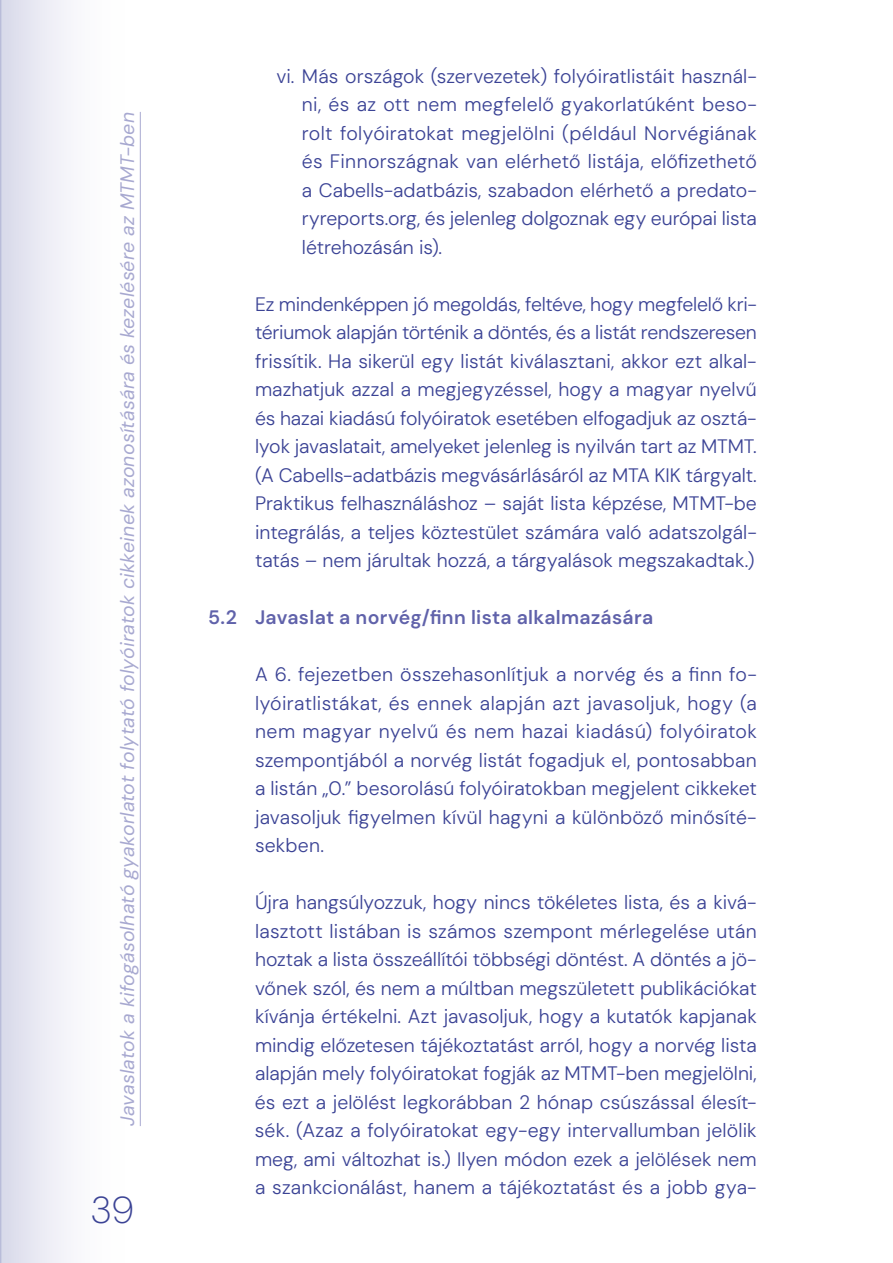
<style>
.page{position:relative;width:893px;height:1263px;background:#fff}
.page>*{position:absolute;margin:0;border:0;box-sizing:border-box;transform-origin:0 0}
.t1{font:200 37.5px "DM Sans 18 pt";color:#3b4395}
.t2{font:300 19.5px/28.5px "DM Sans 18 pt";letter-spacing:.005em;color:#3b4395;text-align:justify}
.t3{font:italic 19.5px "DM Sans 18 pt";letter-spacing:.01em;color:#6062aa}
.t4{font:600 19.5px "DM Sans 18 pt";letter-spacing:.015em;color:#6062aa}
</style>
<div class="page">
<div style="left:0;top:0;width:134px;height:1263px;background:linear-gradient(to right,#ddddec,#fff)"></div>
<svg style="left:0;top:0;width:1px;height:1263px"></svg>
<hr style="left:140px;top:112px;width:1px;height:1014px;background:#6062aa">
<p class="t3" style="left:115px;top:1126px;width:1016px;rotate:-90deg">Javaslatok a kifogásolható gyakorlatot folytató folyóiratok cikkeinek azonosítására és kezelésére az MTMT-ben</p>
<h1 class="t1" style="left:90px;top:1187px;width:45px">39</h1>
<p class="t2" style="left:302px;top:61px;width:457px;text-indent:-26px">vi. Más országok (szervezetek) folyóiratlistáit használ&shy;ni, és az ott nem megfelelő gyakorlatúként beso&shy;rolt folyóiratokat megjelölni (például Norvégiának és Finnországnak van elérhető listája, előfizethető a Cabells-adatbázis, szabadon elérhető a predato&shy;ryreports.org, és jelenleg dolgoznak egy európai lista létrehozásán is).</p>
<p class="t2" style="left:255px;top:289px;width:503px">Ez mindenképpen jó megoldás, feltéve, hogy megfelelő kri&shy;tériumok alapján történik a döntés, és a listát rendszeresen frissítik. Ha sikerül egy listát kiválasztani, akkor ezt alkal&shy;mazhatjuk azzal a megjegyzéssel, hogy a magyar nyelvű és hazai kiadású folyóiratok esetében elfogadjuk az osztá&shy;lyok javaslatait, amelyeket jelenleg is nyilván tart az MTMT. (A Cabells-adatbázis megvásárlásáról az MTA KIK tárgyalt.<br>Praktikus felhasználáshoz – saját lista képzése, MTMT-be integrálás, a teljes köztestület számára való adatszolgál&shy;tatás – nem járultak hozzá, a tárgyalások megszakadtak.)</p>
<p class="t4" style="left:208px;top:605px;width:446px">5.2 Javaslat a norvég/finn lista alkalmazására</p>
<p class="t2" style="left:255px;top:660px;width:503px">A 6. fejezetben összehasonlítjuk a norvég és a finn fo&shy;lyóiratlistákat, és ennek alapján azt javasoljuk, hogy (a nem magyar nyelvű és nem hazai kiadású) folyóiratok szempontjából a norvég listát fogadjuk el, pontosabban a listán „0.” besorolású folyóiratokban megjelent cikkeket javasoljuk figyelmen kívül hagyni a különböző minősíté&shy;sekben.</p>
<p class="t2" style="left:255px;top:888px;width:503px">Újra hangsúlyozzuk, hogy nincs tökéletes lista, és a kivá&shy;lasztott listában is számos szempont mérlegelése után hoztak a lista összeállítói többségi döntést. A döntés a jö&shy;vőnek szól, és nem a múltban megszületett publikációkat kívánja értékelni. Azt javasoljuk, hogy a kutatók kapjanak mindig előzetesen tájékoztatást arról, hogy a norvég lista alapján mely folyóiratokat fogják az MTMT-ben megjelölni, és ezt a jelölést legkorábban 2 hónap csúszással élesít&shy;sék. (Azaz a folyóiratokat egy-egy intervallumban jelölik meg, ami változhat is.) Ilyen módon ezek a jelölések nem a szankcionálást, hanem a tájékoztatást és a jobb gya-</p>
</div>
